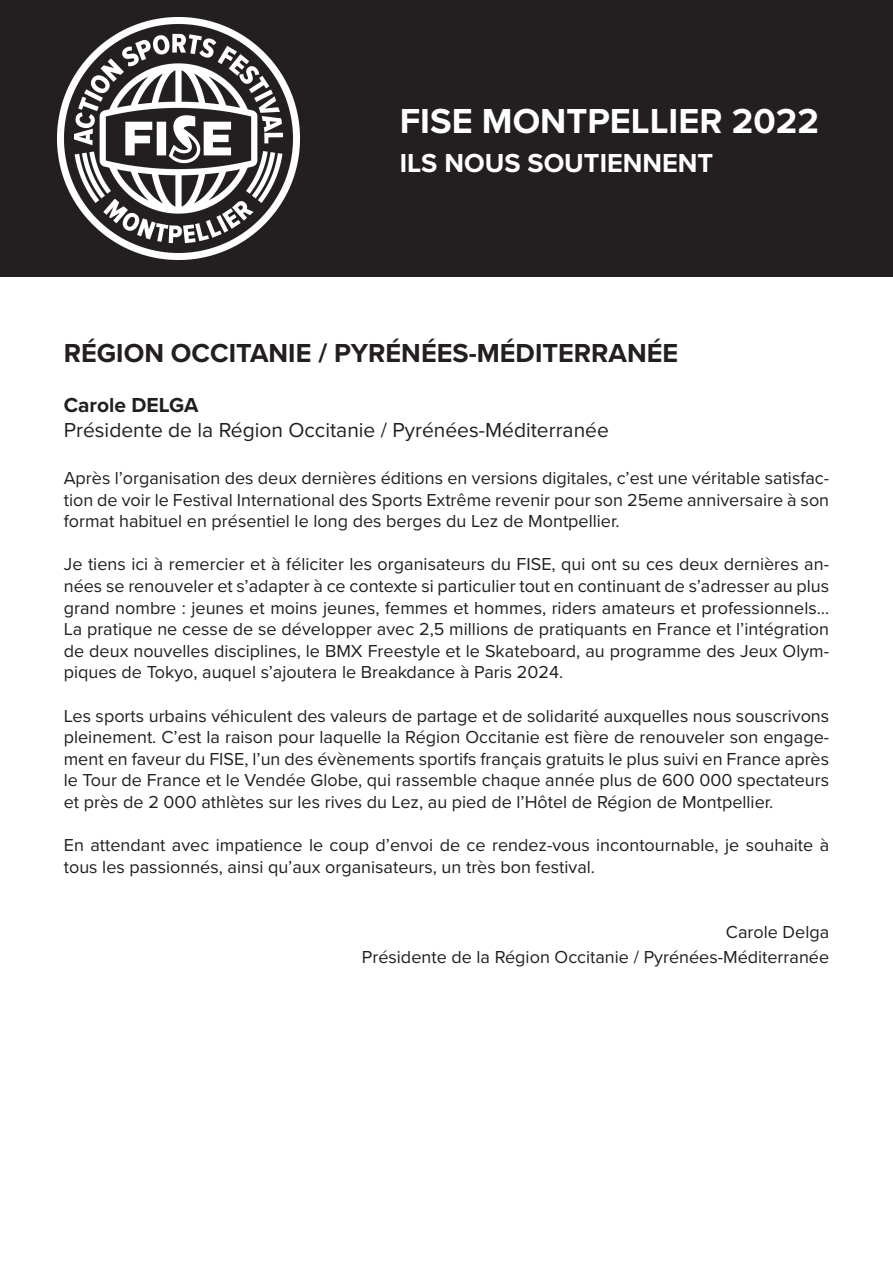
<style>
.page{position:relative;width:893px;height:1263px;background:#fff}
.page>*{position:absolute;margin:0;border:0;box-sizing:border-box;transform-origin:0 0}
.t1{font:700 36px "Proxima Nova";color:#fff}
.Texte{font:700 27px "Proxima Nova";color:#231f20}
.t2{font:700 27px "Proxima Nova";color:#fff}
.Texte-2{font:21px "Proxima Nova";color:#231f20}
.Texte-3{font:700 21px "Proxima Nova";color:#231f20}
.Texte-4{font:18px/21.6px "Proxima Nova";color:#231f20;text-align:justify}
</style>
<div class="page">
<div style="left:0;top:0;width:893px;height:276px;background:#231f20"></div>
<img style="left:57px;top:17px;width:243px;height:242px">
<h1 class="t1" style="left:400px;top:94px;width:421px">FISE MONTPELLIER 2022</h1>
<h2 class="t2" style="left:400px;top:143px;width:315px">ILS NOUS SOUTIENNENT</h2>
<p class="Texte" style="left:64px;top:332px;width:616px">RÉGION OCCITANIE / PYRÉNÉES-MÉDITERRANÉE</p>
<p class="Texte-3" style="left:64px;top:389px;width:136px">Carole DELGA</p>
<p class="Texte-2" style="left:64px;top:414px;width:547px">Présidente de la Région Occitanie / Pyrénées-Méditerranée</p>
<p class="Texte-4" style="left:64px;top:466px;width:767px">Après l’organisation des deux dernières éditions en versions digitales, c’est une véritable satisfac&shy;tion de voir le Festival International des Sports Extrême revenir pour son 25eme anniversaire à son format habituel en présentiel le long des berges du Lez de Montpellier.</p>
<p class="Texte-4" style="left:64px;top:553px;width:767px">Je tiens ici à remercier et à féliciter les organisateurs du FISE, qui ont su ces deux dernières an&shy;nées se renouveler et s’adapter à ce contexte si particulier tout en continuant de s’adresser au plus grand nombre : jeunes et moins jeunes, femmes et hommes, riders amateurs et professionnels… La pratique ne cesse de se développer avec 2,5 millions de pratiquants en France et l’intégration de deux nouvelles disciplines, le BMX Freestyle et le Skateboard, au programme des Jeux Olym&shy;piques de Tokyo, auquel s’ajoutera le Breakdance à Paris 2024.</p>
<p class="Texte-4" style="left:64px;top:704px;width:767px">Les sports urbains véhiculent des valeurs de partage et de solidarité auxquelles nous souscrivons pleinement. C’est la raison pour laquelle la Région Occitanie est fière de renouveler son engage&shy;ment en faveur du FISE, l’un des évènements sportifs français gratuits le plus suivi en France après le Tour de France et le Vendée Globe, qui rassemble chaque année plus de 600 000 spectateurs et près de 2 000 athlètes sur les rives du Lez, au pied de l’Hôtel de Région de Montpellier.</p>
<p class="Texte-4" style="left:64px;top:834px;width:767px">En attendant avec impatience le coup d’envoi de ce rendez-vous incontournable, je souhaite à tous les passionnés, ainsi qu’aux organisateurs, un très bon festival.</p>
<p class="Texte-4" style="left:726px;top:920px;width:105px">Carole Delga</p>
<p class="Texte-4" style="left:362px;top:945px;width:469px">Présidente de la Région Occitanie / Pyrénées-Méditerranée</p>
</div>
